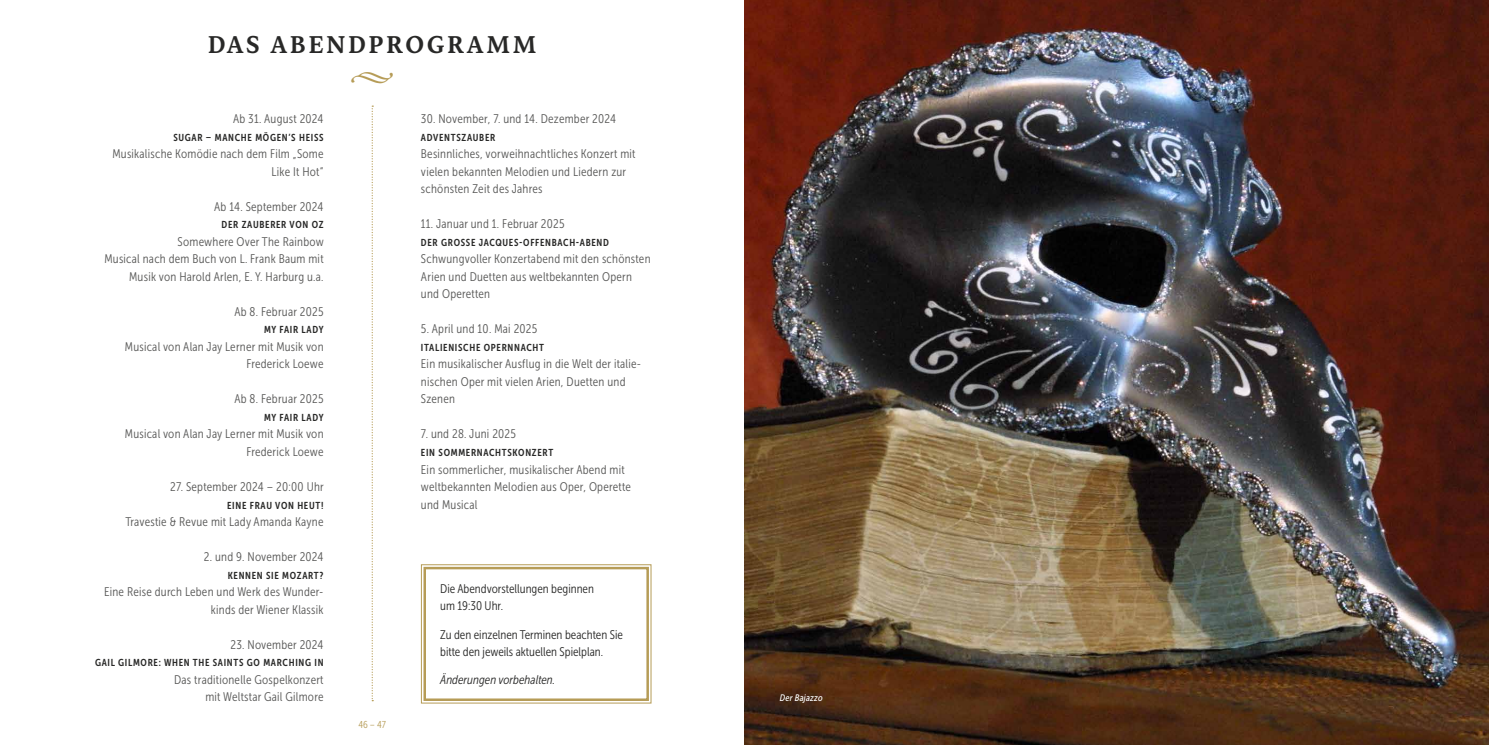
<style>
.page{position:relative;width:1489px;height:745px;background:#fff}
.page>*{position:absolute;margin:0;border:0;box-sizing:border-box;transform-origin:0 0}
.t1{font:27.88px "Minion Pro";color:#b69c57}
.t2{font:700 25px "Sirba";letter-spacing:.1em;color:#282827}
.t3{font:12.5px/17.5px "Museo Sans Cond 300";letter-spacing:.02em;color:#575756;text-align:right}
.t4{font:12.5px/17.5px "Museo Sans Cond 300";color:#282827}
.t5{font:italic 12.5px "Museo Sans Cond 300";color:#282827}
.t6{font:10px "Museo Sans Cond 700";letter-spacing:.07em;color:#282827}
.t7{font:10px "Museo Sans Cond 300";color:#b69c57}
.t8{font:italic 9.38px "Museo Sans Cond 500";letter-spacing:.02em;color:#fff}
</style>
<div class="page">
<svg style="left:371px;top:105px;width:2px;height:595px"></svg>
<img style="left:744px;top:0;width:744px;height:744px">
<svg style="left:420px;top:564px;width:232px;height:139px"></svg>
<div style="left:423px;top:566px;width:226px;height:134px;border:2px solid #b69c57"></div>
<h2 class="t2" style="left:208px;top:25px;width:330px">DAS ABENDPROGRAMM</h2>
<h1 class="t1" style="left:350px;top:56px;width:46px">•</h1>
<p class="t3" style="left:421px;top:110px;width:196px">30. November, 7. und 14. Dezember 2024</p>
<p class="t6" style="left:421px;top:131px;width:76px">ADVENTSZAUBER</p>
<p class="t3" style="left:421px;top:145px;width:216px;text-align:left">Besinnliches, vorweihnachtliches Konzert mit vielen bekannten Melodien und Liedern zur schönsten Zeit des Jahres</p>
<p class="t3" style="left:421px;top:215px;width:145px">11. Januar und 1. Februar 2025</p>
<p class="t6" style="left:421px;top:236px;width:189px">DER GROSSE JACQUES-OFFENBACH-ABEND</p>
<p class="t3" style="left:421px;top:250px;width:231px;text-align:left">Schwungvoller Konzertabend mit den schönsten<br>Arien und Duetten aus weltbekannten Opern und Operetten</p>
<p class="t3" style="left:421px;top:320px;width:118px">5. April und 10. Mai 2025</p>
<p class="t6" style="left:421px;top:341px;width:124px">ITALIENISCHE OPERNNACHT</p>
<p class="t3" style="left:421px;top:355px;width:220px;text-align:left">Ein musikalischer Ausflug in die Welt der italie&shy;nischen Oper mit vielen Arien, Duetten und<br>Szenen</p>
<p class="t3" style="left:421px;top:425px;width:97px">7. und 28. Juni 2025</p>
<p class="t6" style="left:421px;top:446px;width:134px">EIN SOMMERNACHTSKONZERT</p>
<p class="t3" style="left:421px;top:460px;width:211px;text-align:left">Ein sommerlicher, musikalischer Abend mit weltbekannten Melodien aus Oper, Operette und Musical</p>
<p class="t3" style="left:233px;top:110px;width:92px">Ab 31. August 2024</p>
<p class="t6" style="left:173px;top:131px;width:152px">SUGAR – MANCHE MÖGEN’S HEISS</p>
<p class="t3" style="left:112px;top:145px;width:213px">Musikalische Komödie nach dem Film „Some<br>Like It Hot“</p>
<p class="t3" style="left:214px;top:197px;width:111px">Ab 14. September 2024</p>
<p class="t6" style="left:221px;top:219px;width:103px">DER ZAUBERER VON OZ</p>
<p class="t3" style="left:104px;top:232px;width:221px">Somewhere Over The Rainbow<br>Musical nach dem Buch von L. Frank Baum mit<br>Musik von Harold Arlen, E. Y. Harburg u.a.</p>
<p class="t3" style="left:234px;top:302px;width:91px">Ab 8. Februar 2025</p>
<p class="t6" style="left:264px;top:324px;width:61px">MY FAIR LADY</p>
<p class="t3" style="left:125px;top:337px;width:200px">Musical von Alan Jay Lerner mit Musik von<br>Frederick Loewe</p>
<p class="t3" style="left:234px;top:390px;width:91px">Ab 8. Februar 2025</p>
<p class="t6" style="left:264px;top:411px;width:61px">MY FAIR LADY</p>
<p class="t3" style="left:125px;top:425px;width:200px">Musical von Alan Jay Lerner mit Musik von<br>Frederick Loewe</p>
<p class="t3" style="left:170px;top:477px;width:155px">27. September 2024 – 20:00 Uhr</p>
<p class="t6" style="left:227px;top:499px;width:98px">EINE FRAU VON HEUT!</p>
<p class="t3" style="left:125px;top:512px;width:200px">Travestie &amp; Revue mit Lady Amanda Kayne</p>
<p class="t3" style="left:204px;top:547px;width:121px">2. und 9. November 2024</p>
<p class="t6" style="left:228px;top:569px;width:97px">KENNEN SIE MOZART?</p>
<p class="t3" style="left:104px;top:582px;width:221px">Eine Reise durch Leben und Werk des Wunder&shy;kinds der Wiener Klassik</p>
<p class="t3" style="left:230px;top:635px;width:94px">23. November 2024</p>
<p class="t6" style="left:95px;top:656px;width:230px">GAIL GILMORE: WHEN THE SAINTS GO MARCHING IN</p>
<p class="t3" style="left:174px;top:670px;width:151px">Das traditionelle Gospelkonzert mit Weltstar Gail Gilmore</p>
<p class="t4" style="left:440px;top:579px;width:155px">Die Abendvorstellungen beginnen um 19:30 Uhr.</p>
<p class="t4" style="left:440px;top:625px;width:184px">Zu den einzelnen Terminen beachten Sie bitte den jeweils aktuellen Spielplan.</p>
<p class="t5" style="left:440px;top:672px;width:116px">Änderungen vorbehalten.</p>
<p class="t7" style="left:358px;top:718px;width:29px">46 – 47</p>
<p class="t8" style="left:780px;top:692px;width:44px">Der Bajazzo</p>
</div>
